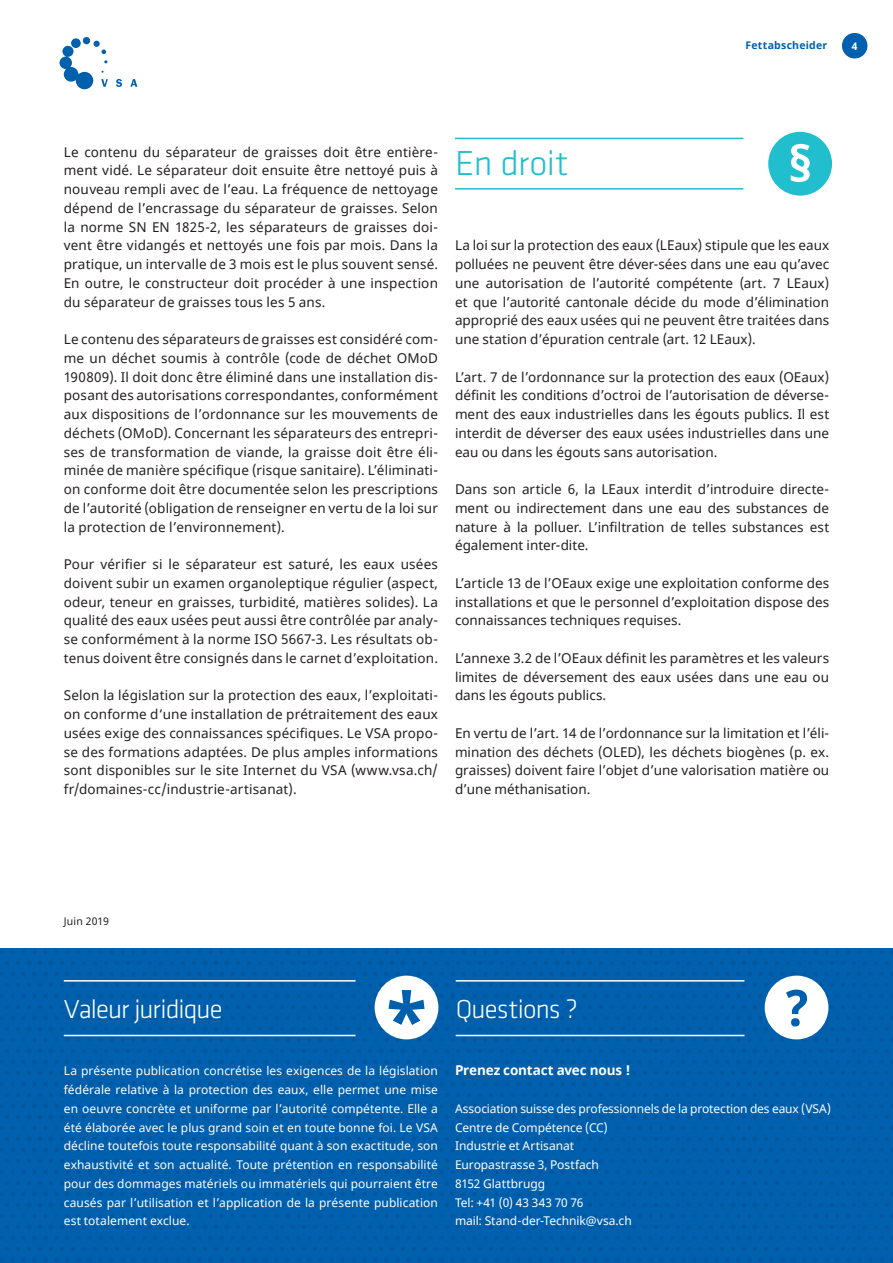
<style>
.page{position:relative;width:893px;height:1263px;background:#fff}
.page>*{position:absolute;margin:0;border:0;box-sizing:border-box;transform-origin:0 0}
.t1{font:300 36px "Klavika Basic";letter-spacing:-.015em;color:#21bece}
.t2{font:300 27px "Klavika Basic";letter-spacing:-.03em;color:#fff}
.t3{font:13.5px/18.8px "Noto Sans";letter-spacing:.005em;color:#231f20;text-align:justify}
.t4{font:700 13.5px "Noto Sans";letter-spacing:-.01em;color:#fff}
.t5{font:12px/18.8px "Noto Sans";letter-spacing:-.005em;color:#fff;text-align:justify}
.t6{font:700 10.5px "Noto Sans";letter-spacing:.02em;color:#0160ae}
.t7{font:10.5px "Noto Sans";letter-spacing:.015em;color:#231f20}
.t8{font:700 10.5px "Noto Sans";color:#fff}
</style>
<div class="page">
<div style="left:0;top:948px;width:893px;height:315px;background:linear-gradient(to right,#015fac,#015fac)"></div>
<svg style="left:60px;top:37px;width:48px;height:52px"></svg>
<svg style="left:116px;top:79px;width:6px;height:8px"></svg>
<svg style="left:130px;top:79px;width:7px;height:8px"></svg>
<div style="left:842px;top:33px;width:25px;height:25px;background:#0160ae;border-radius:50%"></div>
<hr style="left:456px;top:980px;width:288px;height:1px;background:#fff">
<hr style="left:456px;top:1035px;width:288px;height:1px;background:#fff">
<hr style="left:64px;top:980px;width:291px;height:1px;background:#fff">
<hr style="left:64px;top:1035px;width:291px;height:1px;background:#fff">
<div style="left:375px;top:976px;width:63px;height:63px;background:#fff;border-radius:50%"></div>
<svg style="left:388px;top:990px;width:37px;height:35px"></svg>
<div style="left:765px;top:976px;width:63px;height:63px;background:#fff;border-radius:50%"></div>
<svg style="left:786px;top:989px;width:21px;height:37px"></svg>
<hr style="left:455px;top:138px;width:288px;height:1px;background:#21bece">
<hr style="left:455px;top:188px;width:288px;height:2px;background:#21bece">
<div style="left:768px;top:132px;width:64px;height:64px;background:#21bece;border-radius:50%"></div>
<svg style="left:791px;top:144px;width:19px;height:38px"></svg>
<p class="t6" style="left:745px;top:38px;width:83px">Fettabscheider</p>
<p class="t8" style="left:852px;top:39px;width:7px">4</p>
<p class="t3" style="left:64px;top:143px;width:376px">Le contenu du séparateur de graisses doit être entière&shy;ment vidé. Le séparateur doit ensuite être nettoyé puis à nouveau rempli avec de l’eau. La fréquence de nettoyage dépend de l’encrassage du séparateur de graisses. Selon la norme SN EN 1825-2, les séparateurs de graisses doi&shy;vent être vidangés et nettoyés une fois par mois. Dans la pratique, un intervalle de 3 mois est le plus souvent sensé.<br>En outre, le constructeur doit procéder à une inspection du séparateur de graisses tous les 5 ans.</p>
<p class="t3" style="left:64px;top:330px;width:376px">Le contenu des séparateurs de graisses est considéré com&shy;me un déchet soumis à contrôle (code de déchet OMoD 190809). Il doit donc être éliminé dans une installation dis&shy;posant des autorisations correspondantes, conformément aux dispositions de l’ordonnance sur les mouvements de déchets (OMoD). Concernant les séparateurs des entrepri&shy;ses de transformation de viande, la graisse doit être éli&shy;minée de manière spécifique (risque sanitaire). L’éliminati&shy;on conforme doit être documentée selon les prescriptions de l’autorité (obligation de renseigner en vertu de la loi sur la protection de l’environnement).</p>
<p class="t3" style="left:64px;top:555px;width:376px">Pour vérifier si le séparateur est saturé, les eaux usées doivent subir un examen organoleptique régulier (aspect, odeur, teneur en graisses, turbidité, matières solides). La qualité des eaux usées peut aussi être contrôlée par analy&shy;se conformément à la norme ISO 5667-3. Les résultats ob&shy;tenus doivent être consignés dans le carnet d’exploitation.</p>
<p class="t3" style="left:64px;top:687px;width:376px">Selon la législation sur la protection des eaux, l’exploitati&shy;on conforme d‘une installation de prétraitement des eaux usées exige des connaissances spécifiques. Le VSA propo&shy;se des formations adaptées. De plus amples informations sont disponibles sur le site Internet du VSA (www.vsa.ch/ fr/domaines-cc/industrie-artisanat).</p>
<h1 class="t1" style="left:455px;top:142px;width:115px">En droit</h1>
<p class="t3" style="left:455px;top:237px;width:376px">La loi sur la protection des eaux (LEaux) stipule que les eaux polluées ne peuvent être déver-sées dans une eau qu’avec une autorisation de l’autorité compétente (art. 7 LEaux) et que l’autorité cantonale décide du mode d’élimination approprié des eaux usées qui ne peuvent être traitées dans une station d’épuration centrale (art. 12 LEaux).</p>
<p class="t3" style="left:455px;top:368px;width:376px">L’art. 7 de l’ordonnance sur la protection des eaux (OEaux) définit les conditions d’octroi de l’autorisation de déverse&shy;ment des eaux industrielles dans les égouts publics. Il est interdit de déverser des eaux usées industrielles dans une eau ou dans les égouts sans autorisation.</p>
<p class="t3" style="left:455px;top:480px;width:376px">Dans son article 6, la LEaux interdit d’introduire directe&shy;ment ou indirectement dans une eau des substances de nature à la polluer. L’infiltration de telles substances est également inter-dite.</p>
<p class="t3" style="left:455px;top:574px;width:376px">L’article 13 de l’OEaux exige une exploitation conforme des installations et que le personnel d’exploitation dispose des connaissances techniques requises.</p>
<p class="t3" style="left:455px;top:649px;width:376px">L’annexe 3.2 de l’OEaux définit les paramètres et les valeurs limites de déversement des eaux usées dans une eau ou dans les égouts publics.</p>
<p class="t3" style="left:455px;top:724px;width:376px">En vertu de l’art. 14 de l’ordonnance sur la limitation et l’éli&shy;mination des déchets (OLED), les déchets biogènes (p. ex. graisses) doivent faire l’objet d’une valorisation matière ou d’une méthanisation.</p>
<p class="t7" style="left:64px;top:913px;width:47px">Juin 2019</p>
<h2 class="t2" style="left:64px;top:992px;width:160px">Valeur juridique</h2>
<h2 class="t2" style="left:456px;top:992px;width:124px">Questions ?</h2>
<p class="t5" style="left:64px;top:1062px;width:376px">La présente publication concrétise les exigences de la législation fédérale relative à la protection des eaux, elle permet une mise en oeuvre concrète et uniforme par l’autorité compétente. Elle a été élaborée avec le plus grand soin et en toute bonne foi. Le VSA décline toutefois toute responsabilité quant à son exactitude, son exhaustivité et son actualité. Toute prétention en responsabilité pour des dommages matériels ou immatériels qui pourraient être causés par l’utilisation et l’application de la présente publication est totalement exclue.</p>
<p class="t4" style="left:455px;top:1061px;width:177px">Prenez contact avec nous !</p>
<p class="t5" style="left:455px;top:1100px;width:377px;text-align:left">Association suisse des professionnels de la protection des eaux (VSA)<br>Centre de Compétence (CC)<br>Industrie et Artisanat<br>Europastrasse 3, Postfach<br>8152 Glattbrugg<br>Tel: +41 (0) 43 343 70 76<br>mail: Stand-der-Technik@vsa.ch</p>
</div>
